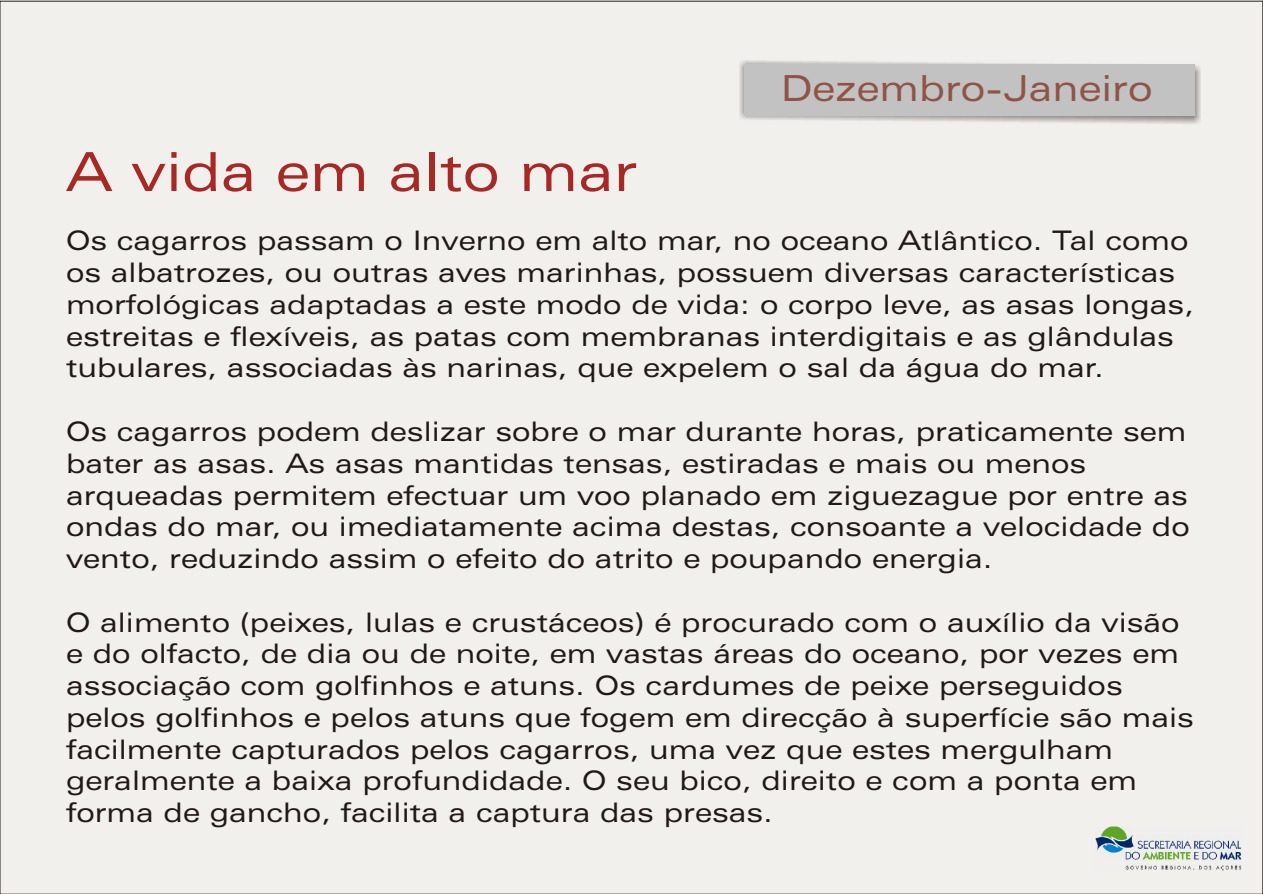
<style>
.page{position:relative;width:1263px;height:894px;background:#fff}
.page>*{position:absolute;margin:0;border:0;box-sizing:border-box;transform-origin:0 0}
.t1{font:54px "Zurich Ex BT";color:#a62926}
.t2{font:36px "Zurich Ex BT";color:#8f5445}
.t3{font:27px/31.8px "Zurich Ex BT";color:#1f1a17}
</style>
<div class="page">
<div style="left:0;top:1px;width:1263px;height:893px;background:#f2f0ed"></div>
<img style="left:740px;top:60px;width:461px;height:64px">
<div style="left:744px;top:64px;width:450px;height:52px;background:#c2c2c2"></div>
<img style="left:1096px;top:826px;width:146px;height:45px">
<h2 class="t2" style="left:781px;top:73px;width:373px">Dezembro-Janeiro</h2>
<h1 class="t1" style="left:66px;top:150px;width:573px">A vida em alto mar</h1>
<p class="t3" style="left:66px;top:227px;width:1130px">Os cagarros passam o Inverno em alto mar, no oceano Atlântico. Tal como os albatrozes, ou outras aves marinhas, possuem diversas características morfológicas adaptadas a este modo de vida: o corpo leve, as asas longas, estreitas e flexíveis, as patas com membranas interdigitais e as glândulas tubulares, associadas às narinas, que expelem o sal da água do mar.</p>
<p class="t3" style="left:66px;top:418px;width:1125px">Os cagarros podem deslizar sobre o mar durante horas, praticamente sem bater as asas. As asas mantidas tensas, estiradas e mais ou menos arqueadas permitem efectuar um voo planado em ziguezague por entre as ondas do mar, ou imediatamente acima destas, consoante a velocidade do vento, reduzindo assim o efeito do atrito e poupando energia.</p>
<p class="t3" style="left:66px;top:609px;width:1129px">O alimento (peixes, lulas e crustáceos) é procurado com o auxílio da visão e do olfacto, de dia ou de noite, em vastas áreas do oceano, por vezes em associação com golfinhos e atuns. Os cardumes de peixe perseguidos pelos golfinhos e pelos atuns que fogem em direcção à superfície são mais facilmente capturados pelos cagarros, uma vez que estes mergulham geralmente a baixa profundidade. O seu bico, direito e com a ponta em forma de gancho, facilita a captura das presas.</p>
</div>
